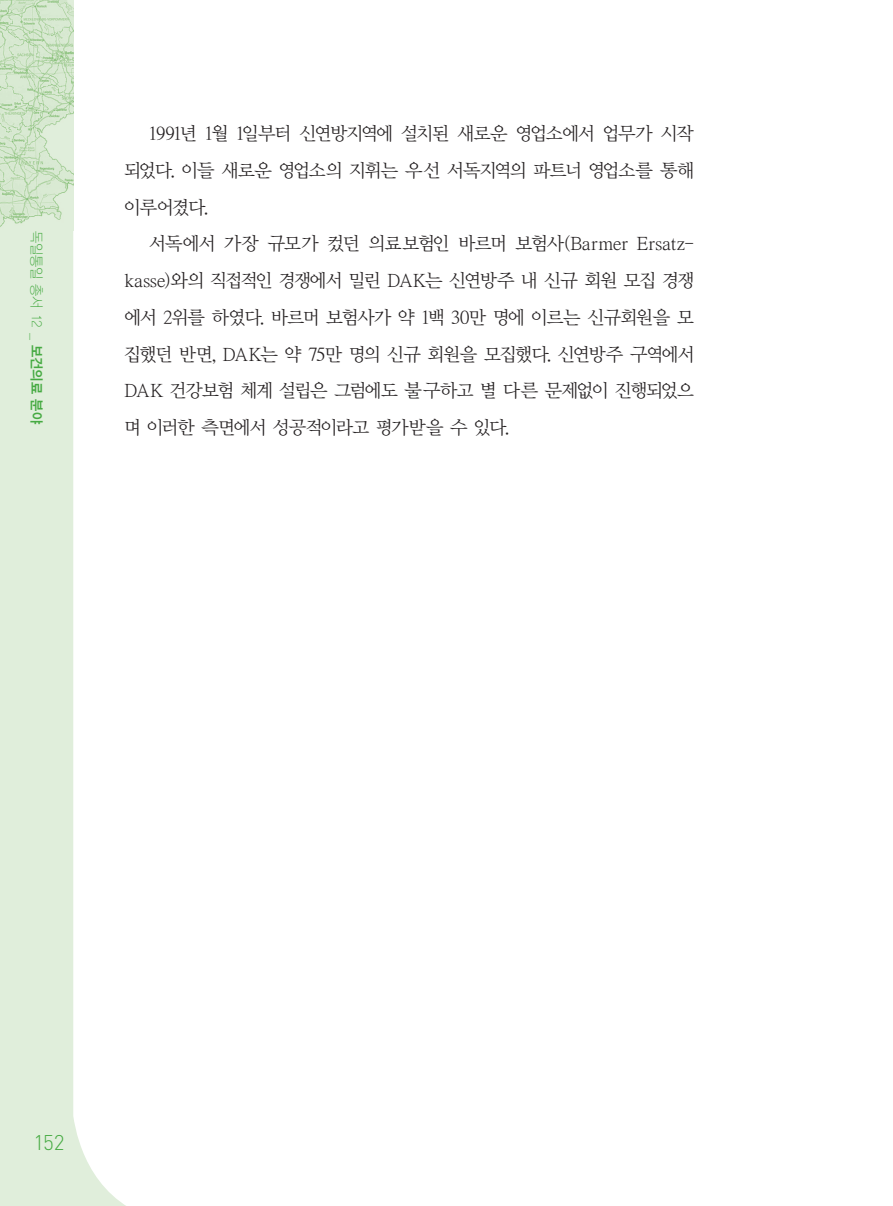
<style>
.page{position:relative;width:893px;height:1206px;background:#fff}
.page>*{position:absolute;margin:0;border:0;box-sizing:border-box;transform-origin:0 0}
.t1{font:300 21px "DIN Pro";color:#46aa42}
.본문{font:18.72px/36.8px "Ymjo 420";letter-spacing:-.15em;color:#231f20;text-align:justify}
.t2{font:14px "YDIYGO310";letter-spacing:-.03em;color:#46aa42;scale:.95 1}
.s1{font-family:"YDIYGO340"}
</style>
<div class="page">
<svg style="left:0;top:0;width:124px;height:1205px;fill:#e0eedb"></svg>
<img style="left:0;top:0;width:73px;height:230px">
<p class="t2" style="left:44px;top:231px;width:205px;rotate:90deg">독일통일 총서 12 _ <span class="s1">보건의료 분야</span></p>
<p class="본문" style="left:123px;top:116px;width:574px;text-indent:25px">1991년 1월 1일부터 신연방지역에 설치된 새로운 영업소에서 업무가 시작 되었다. 이들 새로운 영업소의 지휘는 우선 서독지역의 파트너 영업소를 통해 이루어졌다.</p>
<p class="본문" style="left:123px;top:226px;width:574px;text-indent:25px">서독에서 가장 규모가 컸던 의료보험인 바르머 보험사(Barmer Ersatz&shy;kasse)와의 직접적인 경쟁에서 밀린 DAK는 신연방주 내 신규 회원 모집 경쟁 에서 2위를 하였다. 바르머 보험사가 약 1백 30만 명에 이르는 신규회원을 모 집했던 반면, DAK는 약 75만 명의 신규 회원을 모집했다. 신연방주 구역에서 DAK 건강보험 체계 설립은 그럼에도 불구하고 별 다른 문제없이 진행되었으 며 이러한 측면에서 성공적이라고 평가받을 수 있다.</p>
<p class="t1" style="left:33px;top:1127px;width:33px">152</p>
</div>
